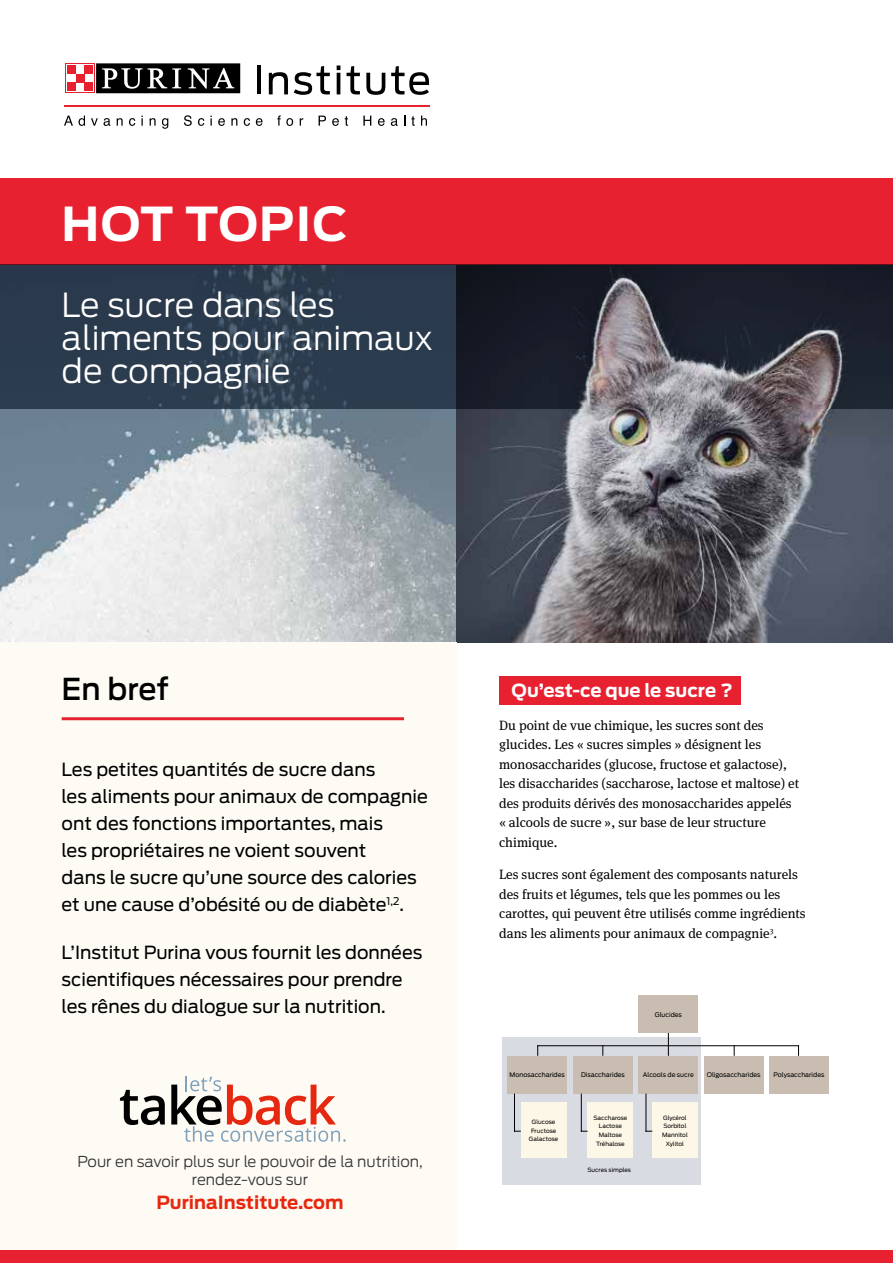
<style>
.page{position:relative;width:893px;height:1263px;background:#fff}
.page>*{position:absolute;margin:0;border:0;box-sizing:border-box;transform-origin:0 0}
.t1{font:700 46.5px "Antenna";letter-spacing:.025em;color:#fff}
.t2{font:300 33px/33px "Antenna";color:#fff}
.t3{font:500 30px "Antenna";letter-spacing:-.005em;color:#000}
.t4{font:18px/27px "Antenna";color:#000}
.t5{font:700 18px "Antenna";color:#fff}
.t6{font:700 18px "Antenna";color:#e72810}
.t7{font:300 15px/18px "Antenna";color:#373437;text-align:center}
.t8{font:13.5px/19.5px "Meta Serif Pro";color:#000}
.t9{font:6.3px "Antenna";color:#000}
.t10{font:5.85px/8.7px "Antenna";color:#000;text-align:center}
</style>
<div class="page">
<img style="left:0;top:409px;width:457px;height:233px">
<img style="left:457px;top:409px;width:436px;height:233px">
<svg style="left:0;top:265px;width:893px;height:144px;background:#2b3a4c"></svg>
<div style="left:0;top:179px;width:893px;height:86px;background:#e72130"></div>
<div style="left:0;top:642px;width:457px;height:621px;background:#fefbf4"></div>
<hr style="left:62px;top:717px;width:342px;height:3px;background:#e72130">
<div style="left:499px;top:676px;width:242px;height:29px;background:#e72130"></div>
<hr style="left:64px;top:105px;width:365px;height:1px;background:#e72130">
<hr style="left:257px;top:65px;width:3px;height:29px;background:#000">
<svg style="left:269px;top:72px;width:19px;height:22px"></svg>
<svg style="left:294px;top:66px;width:36px;height:29px"></svg>
<hr style="left:337px;top:73px;width:3px;height:21px;background:#000">
<svg style="left:337px;top:65px;width:3px;height:5px"></svg>
<svg style="left:347px;top:66px;width:13px;height:28px"></svg>
<svg style="left:366px;top:73px;width:19px;height:22px"></svg>
<svg style="left:391px;top:66px;width:38px;height:29px"></svg>
<svg style="left:64px;top:116px;width:9px;height:10px"></svg>
<svg style="left:79px;top:116px;width:6px;height:10px"></svg>
<svg style="left:91px;top:118px;width:7px;height:8px"></svg>
<svg style="left:104px;top:118px;width:6px;height:8px"></svg>
<svg style="left:117px;top:118px;width:6px;height:8px"></svg>
<svg style="left:129px;top:118px;width:6px;height:8px"></svg>
<svg style="left:141px;top:116px;width:2px;height:10px"></svg>
<svg style="left:150px;top:118px;width:6px;height:8px"></svg>
<svg style="left:162px;top:118px;width:6px;height:11px"></svg>
<svg style="left:184px;top:115px;width:8px;height:11px"></svg>
<svg style="left:198px;top:118px;width:6px;height:8px"></svg>
<svg style="left:210px;top:116px;width:2px;height:10px"></svg>
<svg style="left:218px;top:118px;width:7px;height:8px"></svg>
<svg style="left:231px;top:118px;width:6px;height:8px"></svg>
<svg style="left:244px;top:118px;width:6px;height:8px"></svg>
<svg style="left:256px;top:118px;width:6px;height:8px"></svg>
<svg style="left:277px;top:115px;width:16px;height:11px"></svg>
<svg style="left:300px;top:118px;width:3px;height:8px"></svg>
<svg style="left:319px;top:116px;width:7px;height:10px"></svg>
<svg style="left:332px;top:118px;width:7px;height:8px"></svg>
<svg style="left:345px;top:116px;width:3px;height:10px"></svg>
<svg style="left:363px;top:116px;width:8px;height:10px"></svg>
<svg style="left:378px;top:118px;width:7px;height:8px"></svg>
<svg style="left:391px;top:118px;width:7px;height:8px"></svg>
<svg style="left:411px;top:116px;width:4px;height:10px"></svg>
<svg style="left:421px;top:116px;width:6px;height:10px"></svg>
<svg style="left:96px;top:63px;width:145px;height:31px"></svg>
<div style="left:65px;top:63px;width:30px;height:30px;background:#e72130"></div>
<div style="left:96px;top:63px;width:144px;height:30px;background:#000"></div>
<svg style="left:102px;top:68px;width:79px;height:21px"></svg>
<svg style="left:188px;top:68px;width:46px;height:21px"></svg>
<div style="left:66px;top:64px;width:28px;height:28px;background:#fff"></div>
<div style="left:67px;top:83px;width:9px;height:8px;background:#e72130"></div>
<div style="left:84px;top:83px;width:9px;height:8px;background:#e72130"></div>
<div style="left:76px;top:74px;width:8px;height:9px;background:#e72130"></div>
<div style="left:67px;top:66px;width:9px;height:8px;background:#e72130"></div>
<div style="left:84px;top:66px;width:9px;height:8px;background:#e72130"></div>
<div style="left:502px;top:1037px;width:199px;height:148px;background:#d8dce2"></div>
<div style="left:638px;top:995px;width:60px;height:38px;background:#c9bcb0"></div>
<div style="left:638px;top:1056px;width:60px;height:38px;background:#c9bcb0"></div>
<div style="left:573px;top:1056px;width:60px;height:38px;background:#c9bcb0"></div>
<div style="left:507px;top:1056px;width:60px;height:38px;background:#c9bcb0"></div>
<div style="left:521px;top:1103px;width:45px;height:55px;background:#fcf7e7"></div>
<div style="left:588px;top:1103px;width:45px;height:55px;background:#fcf7e7"></div>
<div style="left:652px;top:1103px;width:45px;height:55px;background:#fcf7e7"></div>
<div style="left:704px;top:1056px;width:60px;height:38px;background:#c9bcb0"></div>
<div style="left:769px;top:1056px;width:60px;height:38px;background:#c9bcb0"></div>
<svg style="left:668px;top:1033px;width:1px;height:23px"></svg>
<hr style="left:514px;top:1094px;width:1px;height:38px;background:#000">
<hr style="left:581px;top:1094px;width:1px;height:38px;background:#000">
<hr style="left:645px;top:1094px;width:1px;height:38px;background:#000">
<hr style="left:537px;top:1045px;width:262px;height:1px;background:#000">
<div style="left:0;top:1251px;width:893px;height:12px;background:#e72130"></div>
<svg style="left:120px;top:1090px;width:45px;height:35px"></svg>
<svg style="left:171px;top:1076px;width:175px;height:66px"></svg>
<img style="left:457px;top:273px;width:436px;height:136px">
<h1 class="t1" style="left:62px;top:196px;width:288px">HOT TOPIC</h1>
<h2 class="t2" style="left:62px;top:288px;width:372px">Le sucre dans les aliments pour animaux de compagnie</h2>
<h3 class="t3" style="left:62px;top:671px;width:109px">En bref</h3>
<h3 class="t4" style="left:62px;top:756px;width:368px">Les petites quantités de sucre dans<br>les aliments pour animaux de compagnie ont des fonctions importantes, mais<br>les propriétaires ne voient souvent<br>dans le sucre qu’une source des calories et une cause d’obésité ou de diabète<sup>1,2</sup>.</h3>
<h3 class="t4" style="left:62px;top:939px;width:362px">L’Institut Purina vous fournit les données scientifiques nécessaires pour prendre les rênes du dialogue sur la nutrition.</h3>
<p class="t7" style="left:77px;top:1152px;width:347px">Pour en savoir plus sur le pouvoir de la nutrition, rendez-vous sur</p>
<h3 class="t6" style="left:156px;top:1191px;width:189px">PurinaInstitute.com</h3>
<h3 class="t5" style="left:512px;top:680px;width:222px">Qu’est-ce que le sucre ?</h3>
<p class="t8" style="left:499px;top:715px;width:301px">Du point de vue chimique, les sucres sont des glucides. Les « sucres simples » désignent les monosaccharides (glucose, fructose et galactose), les disaccharides (saccharose, lactose et maltose) et des produits dérivés des monosaccharides appelés « alcools de sucre », sur base de leur structure chimique.</p>
<p class="t8" style="left:499px;top:864px;width:308px">Les sucres sont également des composants naturels des fruits et légumes, tels que les pommes ou les carottes, qui peuvent être utilisés comme ingrédients dans les aliments pour animaux de compagnie<sup>3</sup>.</p>
<p class="t9" style="left:655px;top:1010px;width:29px">Glucides</p>
<p class="t9" style="left:510px;top:1071px;width:57px">Monosaccharides</p>
<p class="t9" style="left:581px;top:1071px;width:45px">Disaccharides</p>
<p class="t9" style="left:643px;top:1071px;width:52px">Alcools de sucre</p>
<p class="t9" style="left:707px;top:1071px;width:55px">Oligosaccharides</p>
<p class="t9" style="left:774px;top:1071px;width:52px">Polysaccharides</p>
<p class="t10" style="left:529px;top:1117px;width:31px">Glucose<br>Fructose<br>Galactose</p>
<p class="t10" style="left:593px;top:1113px;width:36px">Saccharose<br>Lactose<br>Maltose<br>Tréhalose</p>
<p class="t10" style="left:662px;top:1113px;width:27px">Glycérol<br>Sorbitol<br>Mannitol<br>Xylitol</p>
<p class="t10" style="left:587px;top:1166px;width:45px">Sucres simples</p>
</div>
